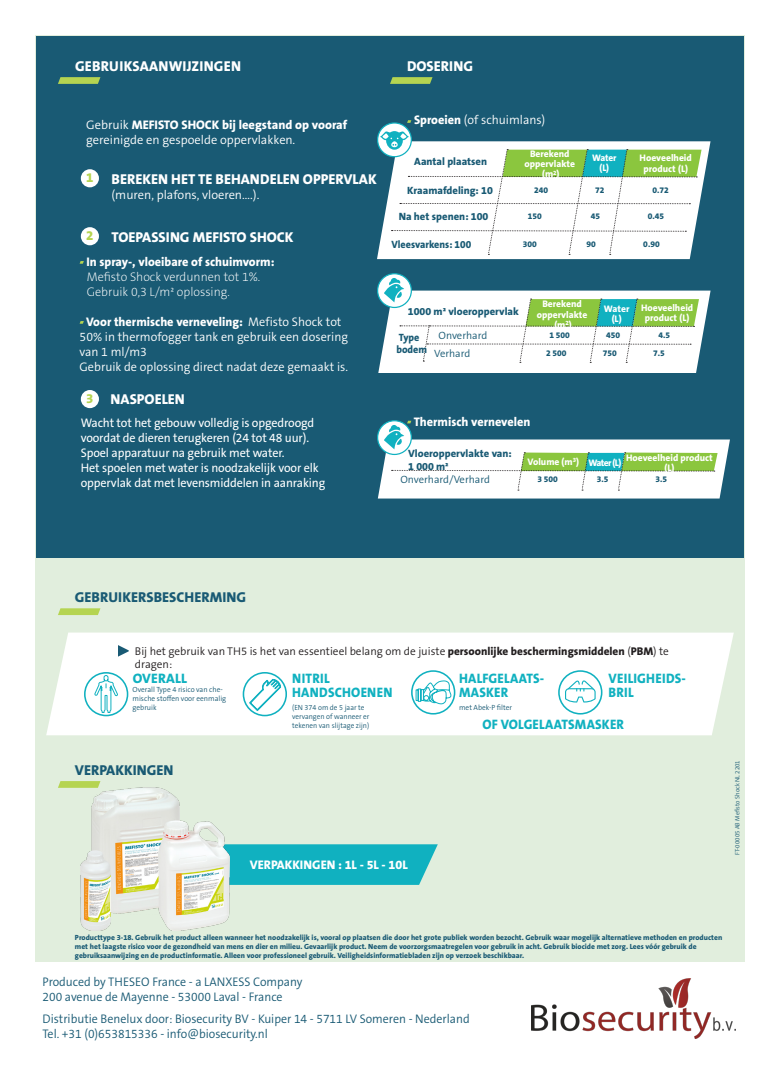
<style>
.page{position:relative;width:780px;height:1088px;background:#fff}
.page>*{position:absolute;margin:0;border:0;box-sizing:border-box;transform-origin:0 0}
.t1{font:800 14.38px "The Sans B8";color:#fff}
.t2{font:800 14.38px "The Sans B8";color:#195a74}
.t3{font:800 14.38px "The Sans B W8";letter-spacing:.015em;color:#fff}
.t4{font:800 13.75px/13.8px "The Sans B W8";letter-spacing:.015em;color:#10b1c0;scale:.95 1}
.t5{font:800 13.75px "The Sans B W8";letter-spacing:.015em;color:#10b1c0}
.t6{font:800 13.25px "The Sans B8";color:#b5d451}
.t7{font:12.5px/15px "The Sans B W5 Plain";letter-spacing:-.01em;color:#fff}
.t8{font:300 12.5px/15px "The Sans B W4";color:#195a74;scale:.96 1}
.t9{font:300 12.5px/15px "The Sans B4";color:#fff}
.t10{font:300 12.5px/15px "The Sans B W4";color:#fff}
.t11{font:800 12.5px "The Sans B8";color:#fff}
.t12{font:200 12.5px "The Sans B W2";color:#fff}
.t13{font:300 11.25px/13.5px "The Sans B W4";color:#231f20}
.t14{font:800 10.62px "The Sans B8";color:#195a74}
.t15{font:300 10.62px "The Sans B4";color:#195a74}
.t16{font:800 10.62px "The Sans B8";color:#195a74;scale:.95 1}
.t17{font:300 10.62px "The Sans B W4";color:#195a74}
.t18{font:800 10.62px "The Sans B W8";color:#195a74;scale:.95 1}
.t19{font:800 9.5px/10.1px "The Sans B8";color:#fff;text-align:center}
.t20{font:800 8.5px "The Sans B8";color:#195a74}
.t21{font:800 7.5px/9px "The Sans B8";color:#195a74}
.t22{font:300 7.5px/9px "The Sans B W4";color:#195a74}
.t23{font:300 7.5px/9px "The Sans B W4";color:#195a74;scale:.96 1}
.t24{font:300 6.25px "The Sans B4";color:#195a74}
.s1{font-family:"The Sans B W8";font-weight:800}
.s2{font-family:"The Sans B8";font-weight:800}
</style>
<div class="page">
<div style="left:35px;top:35px;width:709px;height:926px;background:#e1eedd"></div>
<svg style="left:230px;top:844px;width:208px;height:41px"></svg>
<div style="left:36px;top:36px;width:707px;height:521px;background:#195a74"></div>
<svg style="left:58px;top:77px;width:42px;height:7px"></svg>
<svg style="left:390px;top:77px;width:42px;height:7px"></svg>
<svg style="left:58px;top:608px;width:42px;height:7px"></svg>
<svg style="left:58px;top:781px;width:42px;height:7px"></svg>
<div style="left:81px;top:169px;width:18px;height:18px;background:#fff;border-radius:50%"></div>
<div style="left:81px;top:227px;width:18px;height:18px;background:#fff;border-radius:50%"></div>
<div style="left:81px;top:390px;width:18px;height:18px;background:#fff;border-radius:50%"></div>
<img style="left:80px;top:785px;width:150px;height:145px">
<svg style="left:377px;top:141px;width:333px;height:118px;fill:#fff"></svg>
<svg style="left:377px;top:123px;width:34px;height:34px"></svg>
<div style="left:377px;top:122px;width:35px;height:35px;border:1px solid #10b1c0;border-radius:50%"></div>
<svg style="left:380px;top:131px;width:321px;height:124px"></svg>
<svg style="left:377px;top:274px;width:34px;height:33px"></svg>
<div style="left:377px;top:273px;width:35px;height:35px;border:1px solid #10b1c0;border-radius:50%"></div>
<svg style="left:378px;top:278px;width:332px;height:95px"></svg>
<div style="left:377px;top:420px;width:35px;height:35px;border:1px solid #10b1c0;border-radius:50%"></div>
<svg style="left:378px;top:421px;width:352px;height:77px"></svg>
<div style="left:46px;top:632px;width:687px;height:103px;background:#fff"></div>
<svg style="left:119px;top:644px;width:10px;height:13px"></svg>
<div style="left:243px;top:672px;width:44px;height:44px;border:2px solid #10b1c0;border-radius:50%"></div>
<svg style="left:250px;top:679px;width:31px;height:32px"></svg>
<div style="left:84px;top:672px;width:44px;height:44px;border:2px solid #10b1c0;border-radius:50%"></div>
<svg style="left:93px;top:674px;width:26px;height:39px"></svg>
<div style="left:558px;top:670px;width:44px;height:44px;border:2px solid #10b1c0;border-radius:50%"></div>
<svg style="left:565px;top:680px;width:30px;height:22px"></svg>
<div style="left:411px;top:670px;width:44px;height:44px;border:2px solid #10b1c0;border-radius:50%"></div>
<svg style="left:415px;top:679px;width:36px;height:25px"></svg>
<img style="left:531px;top:978px;width:204px;height:60px">
<p class="t3" style="left:75px;top:57px;width:167px">GEBRUIKSAANWIJZINGEN</p>
<p class="t1" style="left:407px;top:58px;width:67px">DOSERING</p>
<p class="t10" style="left:86px;top:117px;width:262px">Gebruik <span class="s1">MEFISTO SHOCK bij leegstand op vooraf </span>gereinigde en gespoelde oppervlakken.</p>
<p class="t1" style="left:111px;top:171px;width:267px">BEREKEN HET TE BEHANDELEN OPPERVLAK</p>
<p class="t9" style="left:111px;top:187px;width:149px">(muren, plafons, vloeren….).</p>
<p class="t6" style="left:86px;top:171px;width:9px">1</p>
<p class="t6" style="left:86px;top:229px;width:9px">2</p>
<p class="t1" style="left:111px;top:229px;width:184px">TOEPASSING MEFISTO SHOCK</p>
<p class="t11" style="left:87px;top:255px;width:189px">In spray-, vloeibare of schuimvorm:</p>
<p class="t12" style="left:87px;top:268px;width:175px">Mefisto Shock verdunnen tot 1%.</p>
<p class="t12" style="left:87px;top:283px;width:145px">Gebruik 0,3 L/m² oplossing.</p>
<p class="t9" style="left:80px;top:314px;width:270px;text-indent:7px"><span class="s2">Voor thermische verneveling:</span> Mefisto Shock tot<br>50% in thermofogger tank en gebruik een dosering van 1 ml/m3</p>
<p class="t9" style="left:80px;top:359px;width:270px">Gebruik de oplossing direct nadat deze gemaakt is.</p>
<p class="t1" style="left:111px;top:392px;width:76px">NASPOELEN</p>
<p class="t6" style="left:86px;top:391px;width:9px">3</p>
<p class="t10" style="left:414px;top:112px;width:133px"><span class="s1">Sproeien</span> (of schuimlans)</p>
<p class="t14" style="left:414px;top:156px;width:74px">Aantal plaatsen</p>
<p class="t14" style="left:407px;top:184px;width:87px">Kraamafdeling: 10</p>
<p class="t14" style="left:398px;top:211px;width:91px">Na het spenen: 100</p>
<p class="t16" style="left:391px;top:238px;width:85px">Vleesvarkens: 100</p>
<p class="t19" style="left:530px;top:149px;width:41px">Berekend</p>
<p class="t19" style="left:524px;top:159px;width:52px">oppervlakte</p>
<p class="t19" style="left:542px;top:169px;width:19px">(m<sup>2</sup>)</p>
<p class="t20" style="left:534px;top:185px;width:16px">240</p>
<p class="t20" style="left:528px;top:212px;width:16px">150</p>
<p class="t20" style="left:523px;top:239px;width:16px">300</p>
<p class="t19" style="left:592px;top:153px;width:26px">Water (L)</p>
<p class="t20" style="left:595px;top:185px;width:11px">72</p>
<p class="t20" style="left:591px;top:212px;width:11px">45</p>
<p class="t20" style="left:586px;top:239px;width:11px">90</p>
<p class="t19" style="left:639px;top:153px;width:54px">Hoeveelheid product (L)</p>
<p class="t20" style="left:652px;top:185px;width:18px">0.72</p>
<p class="t20" style="left:647px;top:212px;width:18px">0.45</p>
<p class="t20" style="left:643px;top:239px;width:18px">0.90</p>
<p class="t14" style="left:408px;top:306px;width:112px">1000 m² vloeroppervlak</p>
<p class="t17" style="left:434px;top:346px;width:38px">Verhard</p>
<p class="t17" style="left:438px;top:329px;width:50px">Onverhard</p>
<p class="t18" style="left:399px;top:331px;width:23px">Type</p>
<p class="t18" style="left:396px;top:343px;width:34px">bodem</p>
<p class="t19" style="left:542px;top:299px;width:41px">Berekend</p>
<p class="t19" style="left:536px;top:309px;width:52px">oppervlakte</p>
<p class="t19" style="left:554px;top:320px;width:19px">(m<sup>2</sup>)</p>
<p class="t20" style="left:549px;top:331px;width:22px">1 500</p>
<p class="t20" style="left:546px;top:349px;width:22px">2 500</p>
<p class="t19" style="left:604px;top:304px;width:27px">Water (L)</p>
<p class="t20" style="left:606px;top:331px;width:16px">450</p>
<p class="t20" style="left:603px;top:349px;width:16px">750</p>
<p class="t19" style="left:641px;top:303px;width:54px">Hoeveelheid product (L)</p>
<p class="t20" style="left:658px;top:331px;width:13px">4.5</p>
<p class="t20" style="left:653px;top:349px;width:13px">7.5</p>
<p class="t7" style="left:81px;top:416px;width:235px">Wacht tot het gebouw volledig is opgedroogd voordat de dieren terugkeren (24 tot 48 uur).</p>
<p class="t7" style="left:81px;top:446px;width:205px">Spoel apparatuur na gebruik met water.</p>
<p class="t7" style="left:81px;top:461px;width:246px">Het spoelen met water is noodzakelijk voor elk oppervlak dat met levensmiddelen in aanraking</p>
<p class="t11" style="left:413px;top:415px;width:118px">Thermisch vernevelen</p>
<p class="t14" style="left:408px;top:448px;width:105px">Vloeroppervlakte van:</p>
<p class="t14" style="left:408px;top:460px;width:42px">1 000 m²</p>
<p class="t19" style="left:527px;top:457px;width:53px">Volume (m<sup>3</sup>)</p>
<p class="t19" style="left:626px;top:453px;width:88px">Hoeveelheid product (L)</p>
<p class="t19" style="left:588px;top:457px;width:34px">Water (L)</p>
<p class="t15" style="left:400px;top:474px;width:91px">Onverhard/Verhard</p>
<p class="t20" style="left:537px;top:475px;width:22px">3 500</p>
<p class="t20" style="left:596px;top:475px;width:13px">3.5</p>
<p class="t20" style="left:655px;top:475px;width:13px">3.5</p>
<p class="t2" style="left:75px;top:589px;width:173px">GEBRUIKERSBESCHERMING</p>
<p class="t13" style="left:135px;top:644px;width:535px">Bij het gebruik van TH5 is het van essentieel belang om de juiste <span class="s1">persoonlijke beschermingsmiddelen</span> (<span class="s1">PBM</span>) te dragen:</p>
<p class="t4" style="left:292px;top:672px;width:107px">NITRIL<br>HANDSCHOENEN</p>
<p class="t23" style="left:292px;top:703px;width:82px">(EN 374 om de 5 jaar te vervangen of wanneer er tekenen van slijtage zijn)</p>
<p class="t5" style="left:133px;top:670px;width:56px">OVERALL</p>
<p class="t22" style="left:133px;top:685px;width:95px">Overall Type 4 risico van che&shy;mische stoffen voor eenmalig gebruik</p>
<p class="t4" style="left:459px;top:672px;width:91px">HALFGELAATS-<br>MASKER</p>
<p class="t22" style="left:459px;top:703px;width:55px">met Abek-P filter</p>
<p class="t4" style="left:482px;top:718px;width:150px">OF VOLGELAATSMASKER</p>
<p class="t4" style="left:608px;top:672px;width:83px">VEILIGHEIDS-<br>BRIL</p>
<p class="t2" style="left:75px;top:762px;width:100px">VERPAKKINGEN</p>
<p class="t11" style="left:250px;top:858px;width:159px">VERPAKKINGEN : 1L - 5L - 10L</p>
<p class="t24" style="left:734px;top:855px;width:97px;rotate:-90deg">FT-00005 AB Mefisto Shock NL 2201</p>
<p class="t21" style="left:75px;top:933px;width:648px">Producttype 3-18. Gebruik het product alleen wanneer het noodzakelijk is, vooral op plaatsen die door het grote publiek worden bezocht. Gebruik waar mogelijk alternatieve methoden en producten met het laagste risico voor de gezondheid van mens en dier en milieu. Gevaarlijk product. Neem de voorzorgsmaatregelen voor gebruik in acht. Gebruik biocide met zorg. Lees vóór gebruik de gebruiksaanwijzing en de productinformatie. Alleen voor professioneel gebruik. Veiligheidsinformatiebladen zijn op verzoek beschikbaar.</p>
<h3 class="t8" style="left:43px;top:974px;width:272px">Produced by THESEO France - a LANXESS Company<br>200 avenue de Mayenne - 53000 Laval - France</h3>
<h3 class="t8" style="left:43px;top:1011px;width:446px">Distributie Benelux door: Biosecurity BV - Kuiper 14 - 5711 LV Someren - Nederland<br>Tel. +31 (0)653815336 - info@biosecurity.nl</h3>
</div>
